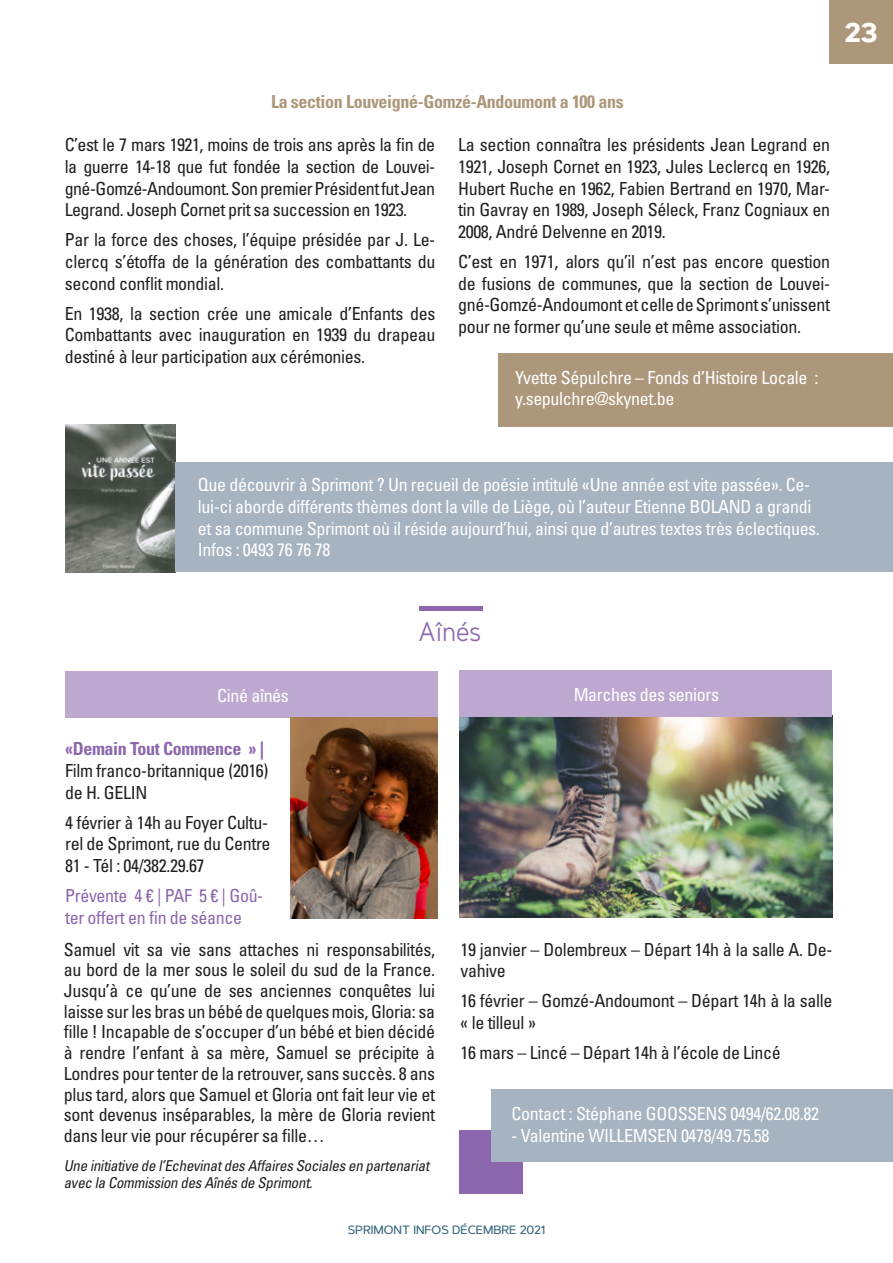
<style>
.page{position:relative;width:893px;height:1263px;background:#fff}
.page>*{position:absolute;margin:0;border:0;box-sizing:border-box;transform-origin:0 0}
.t1{font:27px "Artegra Sans";color:#8d67ad;scale:.88 1}
.t2{font:700 27px "Artegra Sans";color:#fff}
.Corps{font:condensed 18px/21.6px "Univers LT Std";letter-spacing:-.02em;color:#231f20;text-align:justify}
.Paragraphe_Pam{font:condensed 18px/21.6px "Univers LT Std";letter-spacing:-.02em;color:#fff}
.Paragraphe_Pam-2{font:condensed 18px/21.6px "Univers LT Std";letter-spacing:-.02em;color:#231f20}
.Titres_dans_les_para{font:condensed 18px/21.6px "Univers LT Std";letter-spacing:-.02em;color:#231f20}
.Corps-2{font:condensed 18px/21.6px "Univers LT Std";letter-spacing:-.02em;color:#fff}
.Paragraphe_Pam-3{font:condensed 18px/21.6px "Univers LT Std";letter-spacing:-.02em;color:#8d67ad}
.Corps-3{font:700 condensed 18px "Univers LT Std";letter-spacing:-.02em;color:#ad977b}
.t3{font:italic condensed 15px/17.2px "Univers LT Std";color:#231f20}
.t4{font:500 12px "Artegra Sans";color:#35657b}
.s1{font-weight:700;color:#8d67ad}
</style>
<div class="page">
<img style="left:459px;top:716px;width:373px;height:201px">
<img style="left:66px;top:425px;width:110px;height:147px">
<div style="left:176px;top:462px;width:717px;height:110px;background:#a6b3c0"></div>
<hr style="left:419px;top:607px;width:63px;height:4px;background:#8d67ad">
<div style="left:459px;top:1130px;width:64px;height:63px;background:#8d67ad"></div>
<div style="left:491px;top:1089px;width:402px;height:72px;background:#a6b3c0"></div>
<div style="left:66px;top:671px;width:372px;height:47px;background:#bda9d0"></div>
<div style="left:459px;top:670px;width:372px;height:47px;background:#bda9d0"></div>
<img style="left:291px;top:717px;width:147px;height:201px">
<div style="left:829px;top:0;width:64px;height:64px;background:#ad977b"></div>
<div style="left:498px;top:353px;width:395px;height:74px;background:#ad977b"></div>
<h1 class="t2" style="left:845px;top:13px;width:34px">23</h1>
<p class="Corps-3" style="left:271px;top:90px;width:354px">La section Louveigné-Gomzé-Andoumont a 100 ans</p>
<p class="Corps" style="left:65px;top:134px;width:372px">C’est le 7 mars 1921, moins de trois ans après la fin de la guerre 14-18 que fut fondée la section de Louvei&shy;gné-Gomzé-Andoumont. Son premier Président fut Jean Legrand. Joseph Cornet prit sa succession en 1923.</p>
<p class="Corps" style="left:65px;top:229px;width:372px">Par la force des choses, l’équipe présidée par J. Le&shy;clercq s’étoffa de la génération des combattants du second conflit mondial.</p>
<p class="Corps" style="left:65px;top:302px;width:372px">En 1938, la section crée une amicale d’Enfants des Combattants avec inauguration en 1939 du drapeau destiné à leur participation aux cérémonies.</p>
<p class="Corps" style="left:458px;top:134px;width:374px">La section connaîtra les présidents Jean Legrand en 1921, Joseph Cornet en 1923, Jules Leclercq en 1926, Hubert Ruche en 1962, Fabien Bertrand en 1970, Mar&shy;tin Gavray en 1989, Joseph Séleck, Franz Cogniaux en 2008, André Delvenne en 2019.</p>
<p class="Corps" style="left:458px;top:250px;width:374px">C’est en 1971, alors qu’il n’est pas encore question de fusions de communes, que la section de Louvei&shy;gné-Gomzé-Andoumont et celle de Sprimont s’unissent pour ne former qu’une seule et même association.</p>
<p class="Corps-2" style="left:515px;top:366px;width:305px">Yvette Sépulchre – Fonds d’Histoire Locale : y.sepulchre@skynet.be</p>
<p class="Paragraphe_Pam" style="left:198px;top:474px;width:624px">Que découvrir à Sprimont ? Un recueil de poésie intitulé «Une année est vite passée». Ce&shy;lui-ci aborde différents thèmes dont la ville de Liège, où l’auteur Etienne BOLAND a grandi et sa commune Sprimont où il réside aujourd’hui, ainsi que d’autres textes très éclectiques.<br>Infos : 0493 76 76 78</p>
<p class="t1" style="left:419px;top:612px;width:72px">Aînés</p>
<p class="Corps-2" style="left:217px;top:685px;width:73px">Ciné aînés</p>
<p class="Corps-2" style="left:574px;top:684px;width:147px">Marches des seniors</p>
<p class="Titres_dans_les_para" style="left:65px;top:738px;width:205px"><span class="s1">«Demain Tout Commence » |<br></span>Film franco-britannique (2016) de H. GELIN</p>
<p class="Titres_dans_les_para" style="left:65px;top:811px;width:207px">4 février à 14h au Foyer Cultu&shy;rel de Sprimont, rue du Centre<br>81 - Tél : 04/382.29.67</p>
<p class="Paragraphe_Pam-3" style="left:65px;top:884px;width:200px">Prévente 4 € | PAF 5 € | Goû&shy;ter offert en fin de séance</p>
<p class="Corps" style="left:64px;top:938px;width:373px;line-height:20.7px">Samuel vit sa vie sans attaches ni responsabilités, au bord de la mer sous le soleil du sud de la France.<br>Jusqu’à ce qu’une de ses anciennes conquêtes lui laisse sur les bras un bébé de quelques mois, Gloria: sa fille ! Incapable de s’occuper d’un bébé et bien décidé à rendre l’enfant à sa mère, Samuel se précipite à Londres pour tenter de la retrouver, sans succès. 8 ans plus tard, alors que Samuel et Gloria ont fait leur vie et sont devenus inséparables, la mère de Gloria revient dans leur vie pour récupérer sa fille…</p>
<p class="t3" style="left:64px;top:1157px;width:370px">Une initiative de l’EchevinatdesAffairesSocialesen partenariat avec la Commission desAînésde Sprimont.</p>
<p class="Paragraphe_Pam-2" style="left:460px;top:938px;width:373px">19 janvier – Dolembreux – Départ 14h à la salle A. De&shy;vahive</p>
<p class="Paragraphe_Pam-2" style="left:460px;top:990px;width:373px">16 février – Gomzé-Andoumont – Départ 14h à la salle « le tilleul »</p>
<p class="Paragraphe_Pam-2" style="left:460px;top:1041px;width:322px">16 mars – Lincé – Départ 14h à l’école de Lincé</p>
<p class="Paragraphe_Pam" style="left:512px;top:1102px;width:309px">Contact : Stéphane GOOSSENS 0494/62.08.82</p>
<p class="Paragraphe_Pam" style="left:512px;top:1124px;width:259px">- Valentine WILLEMSEN 0478/49.75.58</p>
<p class="t4" style="left:348px;top:1221px;width:199px">SPRIMONT INFOS DÉCEMBRE 2021</p>
</div>
